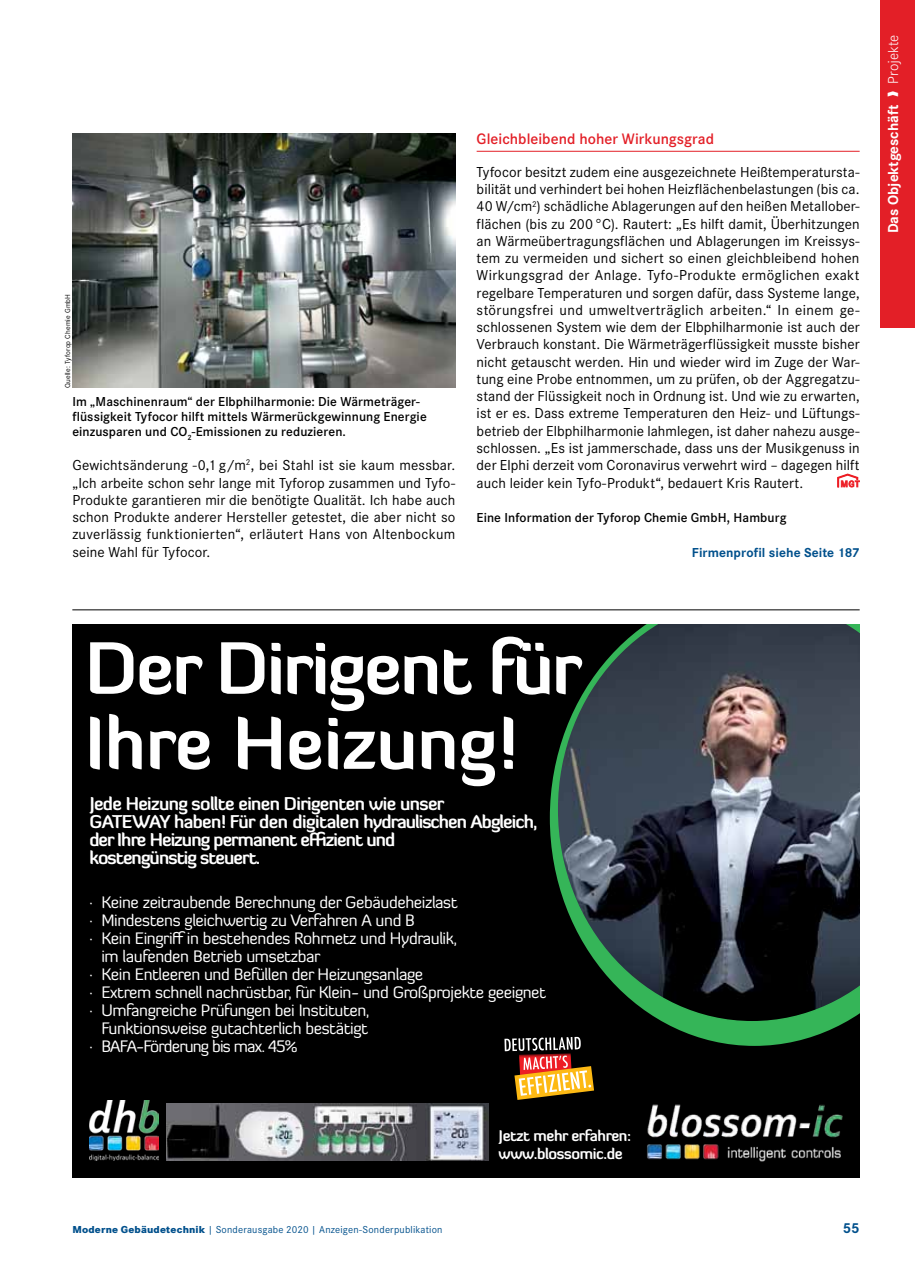
<style>
.page{position:relative;width:915px;height:1263px;background:#fff}
.page>*{position:absolute;margin:0;border:0;box-sizing:border-box;transform-origin:0 0}
.t1{font:700 72px/75px "Diavlo";letter-spacing:-.025em;color:#fff}
.t2{font:700 18px/18px "Diavlo";letter-spacing:-.05em;color:#fff}
.t3{font:16.5px "Diavlo";letter-spacing:-.025em;color:#fff}
.t4{font:16.5px "Diavlo";letter-spacing:-.05em;color:#fff}
.t5{font:600 15.75px "Corporate S";color:#e31f27}
.t6{font:15px/17.2px "Corporate S";letter-spacing:.005em;color:#000;text-align:justify}
.t7{font:700 15px/18px "Diavlo";letter-spacing:-.025em;color:#fff}
.t8{font:700 15px "Corporate S";color:#fff}
.t9{font:700 15px "Corporate S";color:#00508c}
.t10{font:600 13.5px/15px "Corporate S";letter-spacing:.005em;color:#000}
.t11{font:700 13.5px "Corporate S";letter-spacing:.005em;color:#00508c}
.t12{font:10.5px "Corporate S";letter-spacing:.015em;color:#00508c}
.t13{font:7.5px "Corporate S";letter-spacing:.02em;color:#000}
.s1{font-weight:300}
.s2{font-weight:800}
</style>
<div class="page">
<div style="left:880px;top:0;width:34px;height:327px;background:#e31f27"></div>
<hr style="left:476px;top:151px;width:383px;height:1px;background:#e31f27">
<svg style="left:837px;top:473px;width:22px;height:14px"></svg>
<div style="left:72px;top:625px;width:787px;height:553px;background:#000"></div>
<svg style="left:549px;top:763px;width:297px;height:283px"></svg>
<svg style="left:556px;top:625px;width:303px;height:397px"></svg>
<img style="left:647px;top:1104px;width:196px;height:58px">
<img style="left:89px;top:1100px;width:69px;height:60px">
<img style="left:166px;top:1103px;width:322px;height:57px">
<img style="left:549px;top:1031px;width:38px;height:2px">
<svg style="left:504px;top:1033px;width:90px;height:67px"></svg>
<hr style="left:72px;top:609px;width:787px;height:1px;background:#000">
<img style="left:72px;top:134px;width:383px;height:254px">
<p class="t13" style="left:63px;top:388px;width:96px;rotate:-90deg">Quelle: Tyforop Chemie GmbH</p>
<p class="t10" style="left:72px;top:393px;width:356px">Im „Maschinenraum“ der Elbphilharmonie: Die Wärmeträger&shy;flüssigkeit Tyfocor hilft mittels Wärmerückgewinnung Energie einzusparen und CO<sub>2</sub>-Emissionen zu reduzieren.</p>
<p class="t6" style="left:72px;top:456px;width:384px">Gewichtsänderung -0,1 g/m<sup>2</sup>, bei Stahl ist sie kaum messbar. „Ich arbeite schon sehr lange mit Tyforop zusammen und Tyfo-Produkte garantieren mir die benötigte Qualität. Ich habe auch schon Produkte anderer Hersteller getestet, die aber nicht so zuverlässig funktionierten“, erläutert Hans von Altenbockum seine Wahl für Tyfocor.</p>
<p class="t5" style="left:476px;top:128px;width:239px">Gleichbleibend hoher Wirkungsgrad</p>
<p class="t6" style="left:476px;top:163px;width:384px">Tyfocor besitzt zudem eine ausgezeichnete Heißtemperatursta&shy;bilität und verhindert bei hohen Heizflächenbelastungen (bis ca.<br>40 W/cm<sup>2</sup>) schädliche Ablagerungen auf den heißen Metallober&shy;flächen (bis zu 200 °C). Rautert: „Es hilft damit, Überhitzungen an Wärmeübertragungsflächen und Ablagerungen im Kreissys&shy;tem zu vermeiden und sichert so einen gleichbleibend hohen Wirkungsgrad der Anlage. Tyfo-Produkte ermöglichen exakt regelbare Temperaturen und sorgen dafür, dass Systeme lange, störungsfrei und umweltverträglich arbeiten.“ In einem ge&shy;schlossenen System wie dem der Elbphilharmonie ist auch der Verbrauch konstant. Die Wärmeträgerflüssigkeit musste bisher nicht getauscht werden. Hin und wieder wird im Zuge der War&shy;tung eine Probe entnommen, um zu prüfen, ob der Aggregatzu&shy;stand der Flüssigkeit noch in Ordnung ist. Und wie zu erwarten, ist er es. Dass extreme Temperaturen den Heiz- und Lüftungs&shy;betrieb der Elbphilharmonie lahmlegen, ist daher nahezu ausge&shy;schlossen. „Es ist jammerschade, dass uns der Musikgenuss in der Elphi derzeit vom Coronavirus verwehrt wird – dagegen hilft auch leider kein Tyfo-Produkt“, bedauert Kris Rautert.</p>
<p class="t10" style="left:476px;top:510px;width:311px">Eine Information der Tyforop Chemie GmbH, Hamburg</p>
<p class="t11" style="left:691px;top:543px;width:169px">Firmenprofil siehe Seite 187</p>
<p class="t8" style="left:882px;top:233px;width:200px;rotate:-90deg">Das Objektgeschäft ❱ <span class="s1">Projekte</span></p>
<h1 class="t1" style="left:85px;top:629px;width:498px">Der Dirigent für<br>Ihre Heizung!</h1>
<p class="t2" style="left:89px;top:794px;width:449px">Jede Heizung sollte einen Dirigenten wie unser<br>GATEWAY haben! Für den digitalen hydraulischen Abgleich, der Ihre Heizung permanent effizient und<br>kostengünstig steuert.</p>
<p class="t3" style="left:89px;top:892px;width:370px">· Keine zeitraubende Berechnung der Gebäudeheizlast</p>
<p class="t3" style="left:89px;top:910px;width:327px">· Mindestens gleichwertig zu Verfahren A und B</p>
<p class="t3" style="left:89px;top:928px;width:369px">· Kein Eingriff in bestehendes Rohrnetz und Hydraulik,</p>
<p class="t3" style="left:101px;top:946px;width:220px">im laufenden Betrieb umsetzbar</p>
<p class="t3" style="left:89px;top:964px;width:335px">· Kein Entleeren und Befüllen der Heizungsanlage</p>
<p class="t3" style="left:89px;top:982px;width:458px">· Extrem schnell nachrüstbar, für Klein- und Großprojekte geeignet</p>
<p class="t3" style="left:89px;top:1000px;width:282px">· Umfangreiche Prüfungen bei Instituten,</p>
<p class="t3" style="left:101px;top:1018px;width:268px">Funktionsweise gutachterlich bestätigt</p>
<p class="t4" style="left:89px;top:1036px;width:210px">· BAFA-Förderung bis max. 45%</p>
<p class="t7" style="left:498px;top:1126px;width:134px">Jetzt mehr erfahren: www.blossomic.de</p>
<p class="t12" style="left:72px;top:1223px;width:371px"><span class="s2">Moderne Gebäudetechnik</span> | Sonderausgabe 2020 | Anzeigen-Sonderpublikation</p>
<p class="t9" style="left:842px;top:1218px;width:18px">55</p>
</div>
